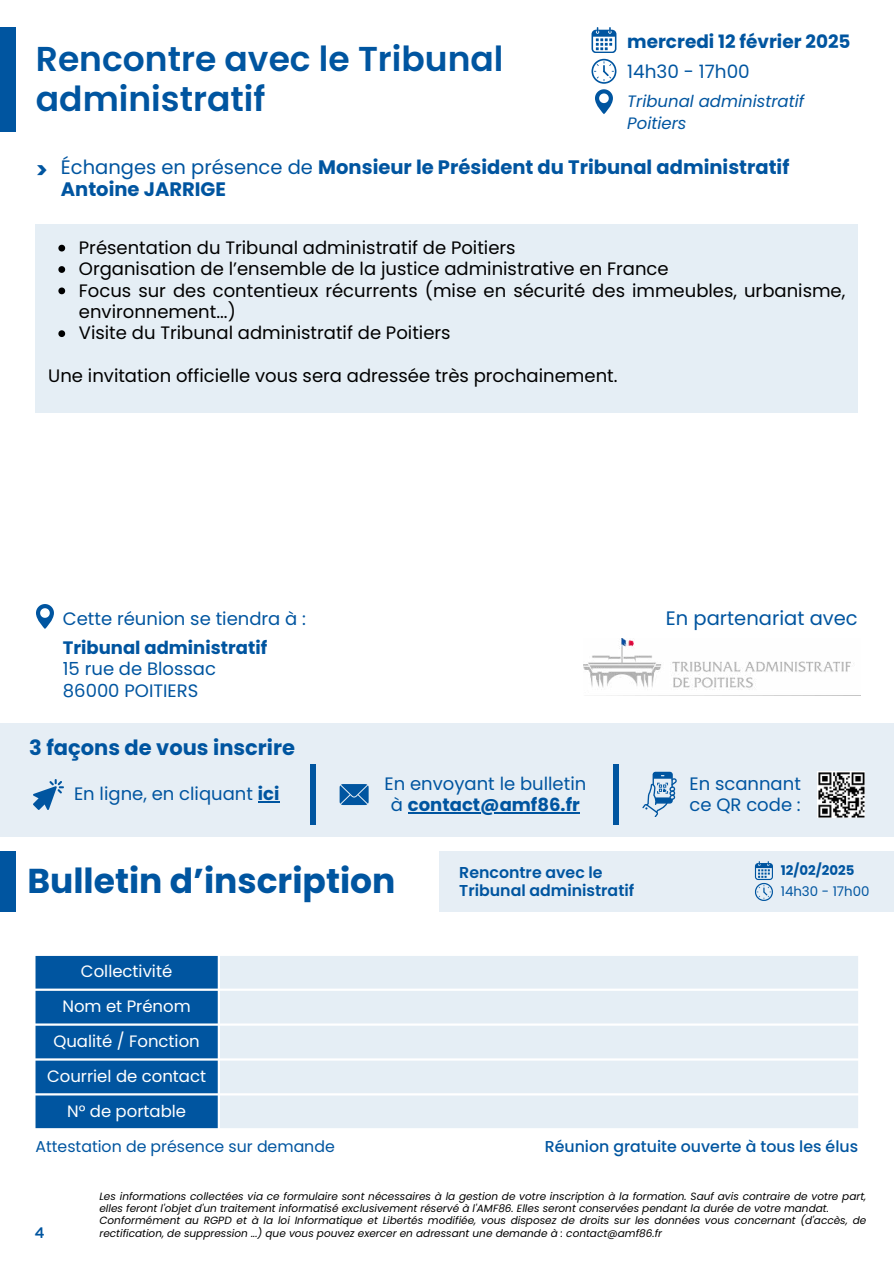
<style>
.page{position:relative;width:894px;height:1264px;background:#fff}
.page>*{position:absolute;margin:0;border:0;box-sizing:border-box;transform-origin:0 0}
.t1{font:600 34.5px/39.3px "Poppins";color:#0055a0}
.t2{font:700 34.5px "Poppins";color:#0055a0}
.t3{font:700 22.5px "Poppins";color:#0055a0}
.t4{font:700 21px "Poppins";color:#0055a0}
.t5{font:700 19.5px/22.5px "Poppins";color:#0055a0}
.t6{font:19.5px "Poppins";color:#0055a0}
.t7{font:700 18.45px "Poppins";color:#0055a0}
.t8{font:18.45px "Poppins";color:#0055a0}
.t9{font:18px/21.3px "Poppins";color:#000}
.t10{font:18px/21.3px "Poppins";color:#0055a0}
.t11{font:700 18px "Poppins";color:#0055a0}
.t12{font:16.5px/35px "Poppins";color:#fff;text-align:center}
.t13{font:italic 16.5px/21.3px "Poppins";color:#0055a0}
.t14{font:600 15.75px "Poppins";color:#0055a0}
.t15{font:500 15.75px "Poppins";color:#0055a0}
.t16{font:15.75px "Poppins";color:#0055a0}
.t17{font:700 15px "Panton";color:#0055a0}
.t18{font:13.35px "Poppins";color:#0055a0}
.t19{font:700 13.35px "Poppins";color:#0055a0}
.t20{font:italic 10.5px/12.3px "Poppins";color:#000}
.s1{font-weight:400}
.s2{font-weight:700}
</style>
<div class="page">
<div style="left:36px;top:224px;width:821px;height:188px;background:#e5eef5"></div>
<svg style="left:58px;top:245px;width:7px;height:6px"></svg>
<svg style="left:58px;top:266px;width:7px;height:7px"></svg>
<svg style="left:58px;top:287px;width:7px;height:7px"></svg>
<svg style="left:58px;top:330px;width:7px;height:7px"></svg>
<div style="left:0;top:27px;width:15px;height:104px;background:#0055a0"></div>
<div style="left:439px;top:850px;width:454px;height:61px;background:#e6eef5"></div>
<svg style="left:754px;top:861px;width:18px;height:40px"></svg>
<div style="left:0;top:850px;width:15px;height:61px;background:#0055a0"></div>
<svg style="left:591px;top:27px;width:25px;height:26px"></svg>
<svg style="left:591px;top:59px;width:25px;height:55px"></svg>
<svg style="left:36px;top:604px;width:18px;height:25px"></svg>
<div style="left:0;top:723px;width:893px;height:113px;background:#e6eef5"></div>
<div style="left:310px;top:764px;width:6px;height:60px;background:#0055a0"></div>
<div style="left:613px;top:764px;width:5px;height:60px;background:#0055a0"></div>
<svg style="left:33px;top:779px;width:31px;height:31px"></svg>
<svg style="left:258px;top:801px;width:21px;height:1px"></svg>
<svg style="left:339px;top:784px;width:29px;height:21px"></svg>
<hr style="left:408px;top:812px;width:171px;height:1px;background:#0055a0">
<svg style="left:642px;top:771px;width:34px;height:45px"></svg>
<img style="left:817px;top:771px;width:47px;height:47px">
<svg style="left:35px;top:955px;width:183px;height:173px;background:#0f5fa5"></svg>
<div style="left:220px;top:956px;width:637px;height:172px;background:#e5eef5"></div>
<img style="left:583px;top:638px;width:277px;height:58px">
<h1 class="t1" style="left:36px;top:40px;width:469px">Rencontre avec le Tribunal administratif</h1>
<h3 class="t7" style="left:627px;top:31px;width:225px">mercredi 12 février 2025</h3>
<h3 class="t8" style="left:627px;top:61px;width:124px">14h30 - 17h00</h3>
<h3 class="t13" style="left:627px;top:91px;width:178px">Tribunal administratif<br>Poitiers</h3>
<h2 class="t3" style="left:36px;top:157px;width:14px">&gt;</h2>
<h3 class="t5" style="left:61px;top:156px;width:730px"><span class="s1">Échanges en présence de</span> Monsieur le Président du Tribunal administratif<br>Antoine JARRIGE</h3>
<p class="t9" style="left:79px;top:237px;width:767px">Présentation du Tribunal administratif de Poitiers<br>Organisation de l’ensemble de la justice administrative en France<br>Focus sur des contentieux récurrents (mise en sécurité des immeubles, urbanisme, environnement...)<br>Visite du Tribunal administratif de Poitiers</p>
<h3 class="t9" style="left:48px;top:365px;width:570px">Une invitation officielle vous sera adressée très prochainement.</h3>
<h3 class="t10" style="left:63px;top:607px;width:244px">Cette réunion se tiendra à :</h3>
<h3 class="t6" style="left:665px;top:606px;width:193px">En partenariat avec</h3>
<h3 class="t11" style="left:63px;top:637px;width:206px">Tribunal administratif</h3>
<h3 class="t10" style="left:63px;top:658px;width:155px">15 rue de Blossac<br>86000 POITIERS</h3>
<h3 class="t4" style="left:29px;top:735px;width:267px">3 façons de vous inscrire</h3>
<h3 class="t10" style="left:74px;top:783px;width:207px">En ligne, en cliquant <span class="s2">ici</span></h3>
<h3 class="t10" style="left:384px;top:773px;width:203px;text-align:center">En envoyant le bulletin à <span class="s2">contact@amf86.fr</span></h3>
<h3 class="t10" style="left:689px;top:773px;width:113px">En scannant ce QR code :</h3>
<h1 class="t2" style="left:27px;top:860px;width:369px">Bulletin d’inscription</h1>
<h3 class="t12" style="left:47px;top:954px;width:160px">Collectivité<br>Nom et Prénom<br>Qualité / Fonction<br>Courriel de contact<br>N° de portable</h3>
<h3 class="t14" style="left:459px;top:863px;width:145px">Rencontre avec le</h3>
<p class="t19" style="left:780px;top:862px;width:75px">12/02/2025</p>
<h3 class="t14" style="left:459px;top:881px;width:176px">Tribunal administratif</h3>
<p class="t18" style="left:780px;top:883px;width:90px">14h30 - 17h00</p>
<h3 class="t16" style="left:35px;top:1137px;width:301px">Attestation de présence sur demande</h3>
<h3 class="t15" style="left:544px;top:1137px;width:315px">Réunion gratuite ouverte à tous les élus</h3>
<h3 class="t17" style="left:35px;top:1223px;width:11px">4</h3>
<p class="t20" style="left:99px;top:1189px;width:768px">Les informations collectées via ce formulaire sont nécessaires à la gestion de votre inscription à la formation. Sauf avis contraire de votre part, elles feront l'objet d'un traitement informatisé exclusivement réservé à l'AMF86. Elles seront conservées pendant la durée de votre mandat.<br>Conformément au RGPD et à la loi Informatique et Libertés modifiée, vous disposez de droits sur les données vous concernant (d'accès, de rectification, de suppression ...) que vous pouvez exercer en adressant une demande à : contact@amf86.fr</p>
</div>
